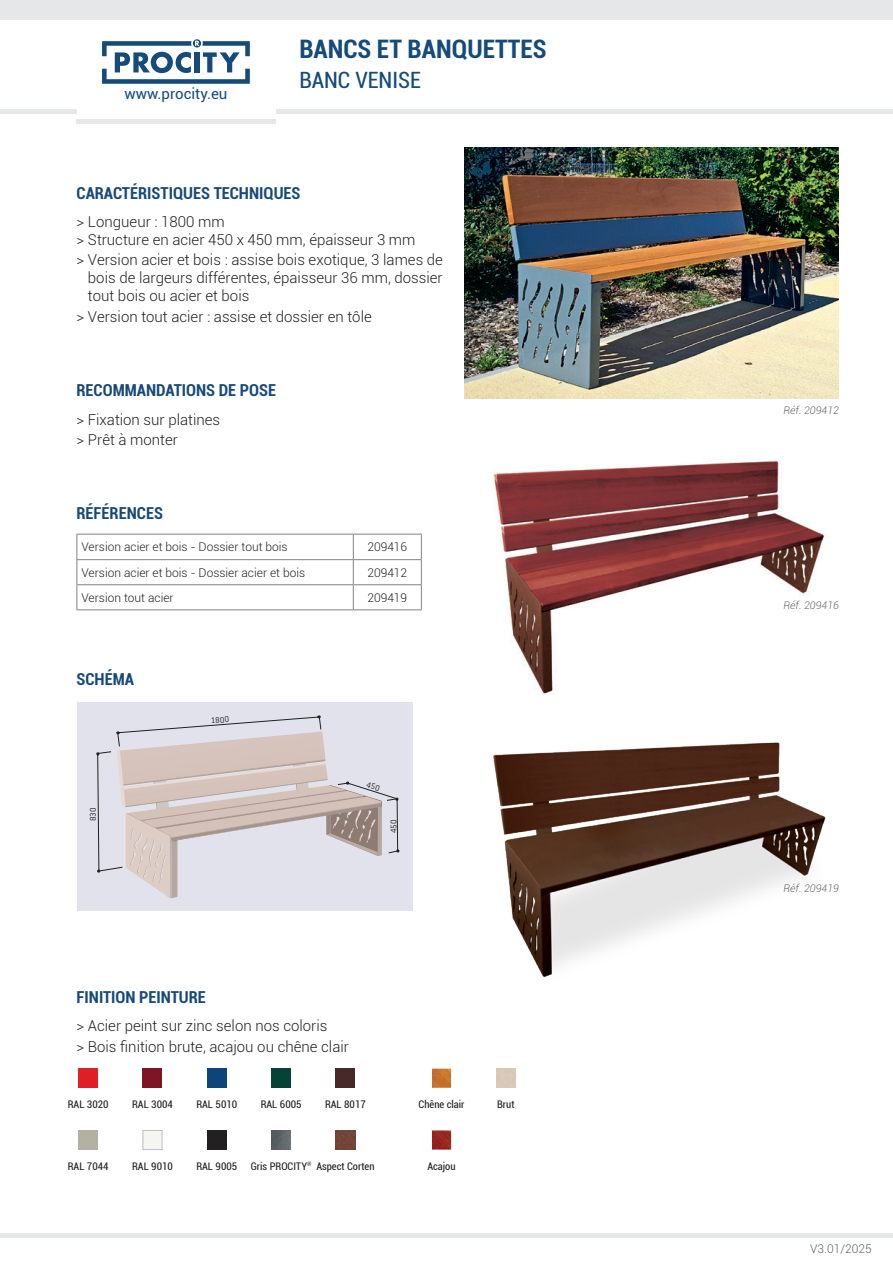
<style>
.page{position:relative;width:893px;height:1263px;background:#fff}
.page>*{position:absolute;margin:0;border:0;box-sizing:border-box;transform-origin:0 0}
.t1{font:700 condensed 25.5px "Roboto";color:#144a7c}
.t2{font:condensed 22.5px "Roboto";color:#144a7c}
.t3{font:700 condensed 16.5px "Roboto";color:#16497a}
.textes_à_puce{font:300 15px/18px "Roboto";color:#231f20}
.t4{font:15px "Roboto";color:#144a7c}
._2011-Tab_LIGHT_désign{font:300 12px "Roboto";color:#231f20}
._2011-Tab_BOLD_réf{font:300 12px "Roboto";color:#231f20}
.t5{font:300 12px "Roboto";color:#636366}
.t6{font:condensed 10.5px "Roboto";color:#231f20}
.t7{font:italic 300 10.5px "Roboto";color:#636366}
.t8{font:300 9px "Conduit ITC";color:#231f20}
.t9{font:condensed 6.15px "Roboto";color:#231f20}
</style>
<div class="page">
<div style="left:0;top:0;width:893px;height:19px;background:#e6e7e9"></div>
<hr style="left:0;top:110px;width:77px;height:4px;background:#e6e7e9">
<hr style="left:276px;top:110px;width:617px;height:4px;background:#e6e7e9">
<hr style="left:0;top:1233px;width:893px;height:4px;background:#e6e7e9">
<hr style="left:77px;top:119px;width:199px;height:4px;background:#e6e7e9">
<svg style="left:102px;top:39px;width:148px;height:45px"></svg>
<hr style="left:77px;top:534px;width:276px;height:1px;background:#808285">
<hr style="left:353px;top:534px;width:69px;height:1px;background:#808285">
<hr style="left:77px;top:559px;width:276px;height:1px;background:#808285">
<hr style="left:353px;top:559px;width:69px;height:1px;background:#808285">
<hr style="left:77px;top:584px;width:276px;height:1px;background:#808285">
<svg style="left:77px;top:534px;width:1px;height:75px"></svg>
<hr style="left:353px;top:584px;width:69px;height:1px;background:#808285">
<svg style="left:353px;top:534px;width:1px;height:75px"></svg>
<svg style="left:421px;top:534px;width:1px;height:75px"></svg>
<hr style="left:77px;top:609px;width:276px;height:1px;background:#808285">
<hr style="left:353px;top:609px;width:69px;height:1px;background:#808285">
<img style="left:465px;top:147px;width:374px;height:251px">
<img style="left:493px;top:460px;width:331px;height:234px">
<img style="left:493px;top:742px;width:333px;height:235px">
<div style="left:77px;top:702px;width:335px;height:209px;background:#e1e2eb"></div>
<div style="left:79px;top:1068px;width:19px;height:20px;background:#e01e25"></div>
<div style="left:79px;top:1130px;width:19px;height:19px;background:#b2b1a4"></div>
<div style="left:143px;top:1068px;width:19px;height:20px;background:#7e1527"></div>
<div style="left:143px;top:1130px;width:19px;height:20px;background:#f5f6ef;border:1px solid #bcbdc0"></div>
<div style="left:207px;top:1068px;width:19px;height:20px;background:#0d457a"></div>
<div style="left:207px;top:1130px;width:19px;height:19px;background:#232021"></div>
<div style="left:272px;top:1068px;width:19px;height:20px;background:#074236"></div>
<img style="left:336px;top:1130px;width:19px;height:19px">
<div style="left:336px;top:1068px;width:19px;height:20px;background:#482929"></div>
<img style="left:272px;top:1130px;width:19px;height:19px">
<img style="left:432px;top:1068px;width:19px;height:20px">
<img style="left:432px;top:1130px;width:19px;height:19px">
<svg style="left:96px;top:715px;width:304px;height:183px"></svg>
<p class="t4" style="left:124px;top:83px;width:105px">www.procity.eu</p>
<h1 class="t1" style="left:299px;top:31px;width:249px">BANCS ET BANQUETTES</h1>
<p class="t2" style="left:299px;top:65px;width:123px">BANC VENISE</p>
<p class="t3" style="left:77px;top:181px;width:225px">CARACTÉRISTIQUES TECHNIQUES</p>
<p class="textes_à_puce" style="left:77px;top:212px;width:340px">&gt; Longueur : 1800 mm<br>&gt; Structure en acier 450 x 450 mm, épaisseur 3 mm</p>
<p class="textes_à_puce" style="left:88px;top:251px;width:357px;text-align:justify;text-indent:-11px">&gt; Version acier et bois : assise bois exotique, 3 lames de bois de largeurs différentes, épaisseur 36 mm, dossier tout bois ou acier et bois</p>
<p class="textes_à_puce" style="left:77px;top:307px;width:297px">&gt; Version tout acier : assise et dossier en tôle</p>
<p class="t3" style="left:77px;top:379px;width:201px">RECOMMANDATIONS DE POSE</p>
<p class="textes_à_puce" style="left:77px;top:410px;width:145px">&gt; Fixation sur platines</p>
<p class="textes_à_puce" style="left:77px;top:430px;width:103px">&gt; Prêt à monter</p>
<p class="t3" style="left:77px;top:502px;width:88px">RÉFÉRENCES</p>
<p class="_2011-Tab_LIGHT_désign" style="left:82px;top:539px;width:208px">Version acier et bois - Dossier tout bois</p>
<p class="_2011-Tab_BOLD_réf" style="left:367px;top:539px;width:41px">209416</p>
<p class="_2011-Tab_LIGHT_désign" style="left:82px;top:564px;width:225px">Version acier et bois - Dossier acier et bois</p>
<p class="_2011-Tab_BOLD_réf" style="left:367px;top:564px;width:41px">209412</p>
<p class="_2011-Tab_LIGHT_désign" style="left:82px;top:589px;width:94px">Version tout acier</p>
<p class="_2011-Tab_BOLD_réf" style="left:367px;top:589px;width:41px">209419</p>
<p class="t3" style="left:77px;top:668px;width:59px">SCHÉMA</p>
<p class="t8" style="left:88px;top:821px;width:15px;rotate:-90deg">830</p>
<p class="t8" style="left:210px;top:715px;width:20px;rotate:-4deg">1800</p>
<p class="t8" style="left:388px;top:833px;width:15px;rotate:-90deg">450</p>
<p class="t3" style="left:77px;top:985px;width:131px">FINITION PEINTURE</p>
<p class="textes_à_puce" style="left:77px;top:1016px;width:252px">&gt; Acier peint sur zinc selon nos coloris</p>
<p class="textes_à_puce" style="left:77px;top:1037px;width:274px">&gt; Bois finition brute, acajou ou chêne clair</p>
<p class="t6" style="left:68px;top:1097px;width:42px">RAL 3020</p>
<p class="t6" style="left:132px;top:1097px;width:42px">RAL 3004</p>
<p class="t6" style="left:196px;top:1097px;width:42px">RAL 5010</p>
<p class="t6" style="left:261px;top:1097px;width:42px">RAL 6005</p>
<p class="t6" style="left:325px;top:1097px;width:42px">RAL 8017</p>
<p class="t6" style="left:419px;top:1097px;width:47px">Chêne clair</p>
<p class="t6" style="left:497px;top:1097px;width:19px">Brut</p>
<p class="t6" style="left:68px;top:1158px;width:42px">RAL 7044</p>
<p class="t6" style="left:132px;top:1158px;width:42px">RAL 9010</p>
<p class="t6" style="left:196px;top:1158px;width:42px">RAL 9005</p>
<p class="t6" style="left:251px;top:1158px;width:58px">Gris PROCITY</p>
<p class="t6" style="left:316px;top:1158px;width:60px">Aspect Corten</p>
<p class="t9" style="left:307px;top:1160px;width:6px">®</p>
<p class="t6" style="left:427px;top:1158px;width:30px">Acajou</p>
<p class="t7" style="left:783px;top:403px;width:57px">Réf. 209412</p>
<p class="t7" style="left:783px;top:598px;width:57px">Réf. 209416</p>
<p class="t7" style="left:783px;top:880px;width:57px">Réf. 209419</p>
<p class="t5" style="left:810px;top:1240px;width:63px">V3.01/2025</p>
</div>
